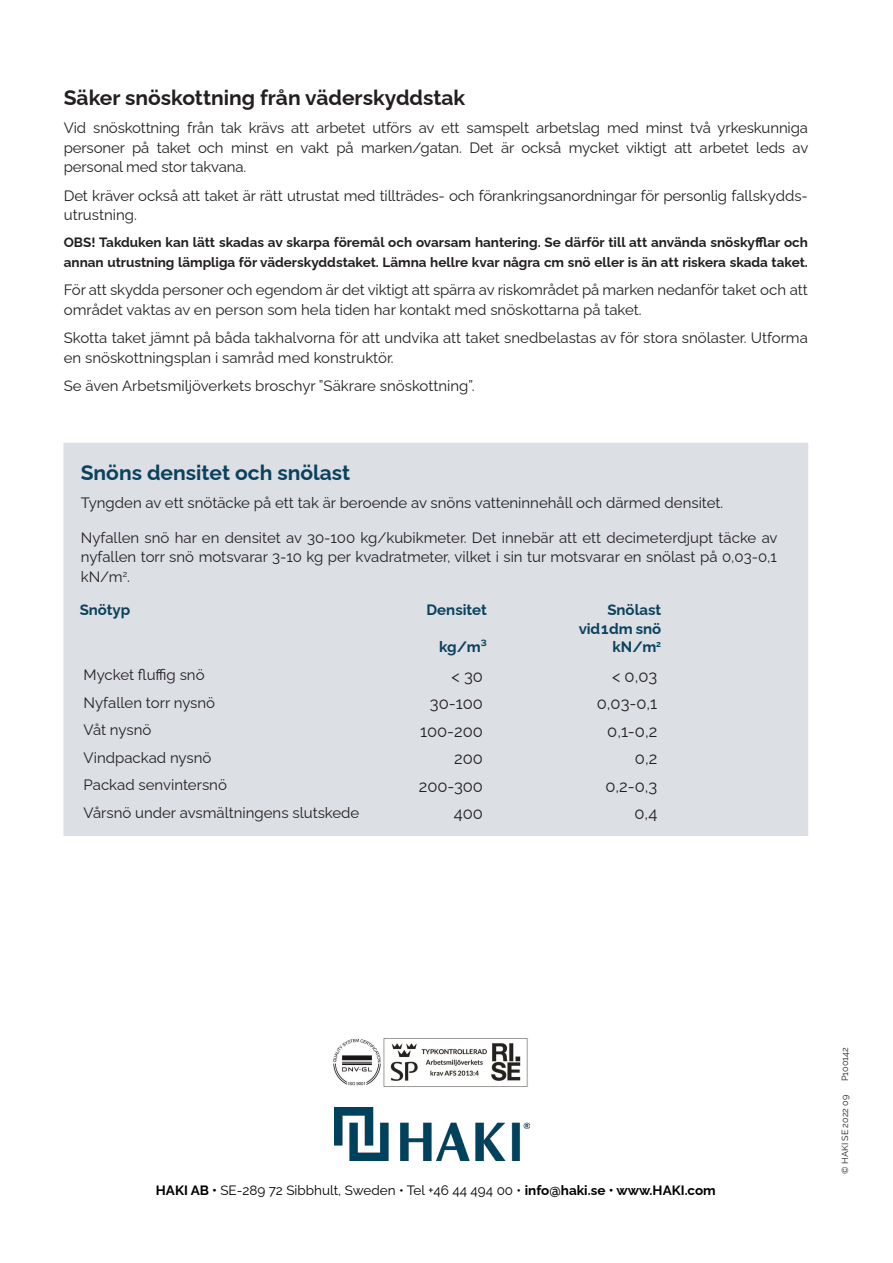
<style>
.page{position:relative;width:893px;height:1263px;background:#fff}
.page>*{position:absolute;margin:0;border:0;box-sizing:border-box;transform-origin:0 0}
.t1{font:700 21px "Raleway";color:#231f20}
.t2{font:700 21px "Raleway";color:#0a425c}
.t3{font:16.5px "Raleway";color:#231f20}
.t4{font:15px/19.5px "Raleway";color:#231f20}
.t5{font:700 15px/18.3px "Raleway";color:#0a425c;text-align:right}
.t6{font:700 13.5px/19.5px "Raleway";color:#231f20}
.t7{font:13.5px "Raleway";color:#000}
.t8{font:9px "Raleway";color:#231f20}
.s1{font-weight:700}
</style>
<div class="page">
<img style="left:335px;top:1108px;width:194px;height:52px">
<img style="left:333px;top:1038px;width:195px;height:49px">
<div style="left:64px;top:443px;width:744px;height:393px;background:#dcdfe4"></div>
<h1 class="t1" style="left:64px;top:81px;width:403px">Säker snöskottning från väderskyddstak</h1>
<p class="t4" style="left:64px;top:117px;width:746px;text-align:justify">Vid snöskottning från tak krävs att arbetet utförs av ett samspelt arbetslag med minst två yrkeskunniga personer på taket och minst en vakt på marken/gatan. Det är också mycket viktigt att arbetet leds av personal med stor takvana.</p>
<p class="t4" style="left:64px;top:184px;width:746px">Det kräver också att taket är rätt utrustat med tillträdes- och förankringsanordningar för personlig fallskydds&shy;utrustning.</p>
<p class="t6" style="left:64px;top:231px;width:746px">OBS! Takduken kan lätt skadas av skarpa föremål och ovarsam hantering. Se därför till att använda snöskyfflar och annan utrustning lämpliga för väderskyddstaket. Lämna hellre kvar några cm snö eller is än att riskera skada taket.</p>
<p class="t4" style="left:64px;top:279px;width:746px">För att skydda personer och egendom är det viktigt att spärra av riskområdet på marken nedanför taket och att området vaktas av en person som hela tiden har kontakt med snöskottarna på taket.</p>
<p class="t4" style="left:64px;top:327px;width:746px">Skotta taket jämnt på båda takhalvorna för att undvika att taket snedbelastas av för stora snölaster. Utforma en snöskottningsplan i samråd med konstruktör.</p>
<p class="t4" style="left:64px;top:375px;width:412px">Se även Arbetsmiljöverkets broschyr ”Säkrare snöskottning”.</p>
<h1 class="t2" style="left:81px;top:455px;width:271px">Snöns densitet och snölast</h1>
<p class="t4" style="left:81px;top:491px;width:644px">Tyngden av ett snötäcke på ett tak är beroende av snöns vatteninnehåll och därmed densitet.</p>
<p class="t4" style="left:81px;top:526px;width:698px;text-align:justify">Nyfallen snö har en densitet av 30-100 kg/kubikmeter. Det innebär att ett decimeterdjupt täcke av nyfallen torr snö motsvarar 3-10 kg per kvadratmeter, vilket i sin tur motsvarar en snölast på 0,03-0,1 kN/m<sup>2</sup>.</p>
<p class="t5" style="left:80px;top:599px;width:52px">Snötyp</p>
<p class="t5" style="left:427px;top:599px;width:62px">Densitet</p>
<p class="t5" style="left:579px;top:599px;width:84px">Snölast<br>vid 1 dm snö</p>
<p class="t5" style="left:439px;top:636px;width:49px">kg/m³</p>
<p class="t5" style="left:612px;top:636px;width:50px">kN/m<sup>2</sup></p>
<p class="t4" style="left:84px;top:664px;width:123px">Mycket fluffig snö</p>
<p class="t3" style="left:451px;top:663px;width:33px">&lt; 30</p>
<p class="t3" style="left:612px;top:663px;width:47px">&lt; 0,03</p>
<p class="t4" style="left:84px;top:691px;width:133px">Nyfallen torr nysnö</p>
<p class="t3" style="left:430px;top:690px;width:55px">30-100</p>
<p class="t3" style="left:597px;top:690px;width:62px">0,03-0,1</p>
<p class="t4" style="left:84px;top:719px;width:69px">Våt nysnö</p>
<p class="t3" style="left:420px;top:718px;width:64px">100-200</p>
<p class="t3" style="left:607px;top:718px;width:52px">0,1-0,2</p>
<p class="t4" style="left:84px;top:746px;width:129px">Vindpackad nysnö</p>
<p class="t3" style="left:454px;top:745px;width:30px">200</p>
<p class="t3" style="left:635px;top:745px;width:24px">0,2</p>
<p class="t4" style="left:84px;top:774px;width:145px">Packad senvintersnö</p>
<p class="t3" style="left:419px;top:773px;width:66px">200-300</p>
<p class="t3" style="left:605px;top:773px;width:53px">0,2-0,3</p>
<p class="t4" style="left:84px;top:801px;width:277px">Vårsnö under avsmältningens slutskede</p>
<p class="t3" style="left:454px;top:800px;width:31px">400</p>
<p class="t3" style="left:634px;top:800px;width:24px">0,4</p>
<p class="t7" style="left:156px;top:1179px;width:561px"><span class="s1">HAKI AB •</span> SE-289 72 Sibbhult, Sweden • Tel +46 44 494 00 • <span class="s1">info@haki.se • www.HAKI.com</span></p>
<p class="t8" style="left:838px;top:1081px;width:35px;rotate:-90deg">P100142</p>
<p class="t8" style="left:838px;top:1174px;width:80px;rotate:-90deg">© HAKI SE 2022 09</p>
</div>
